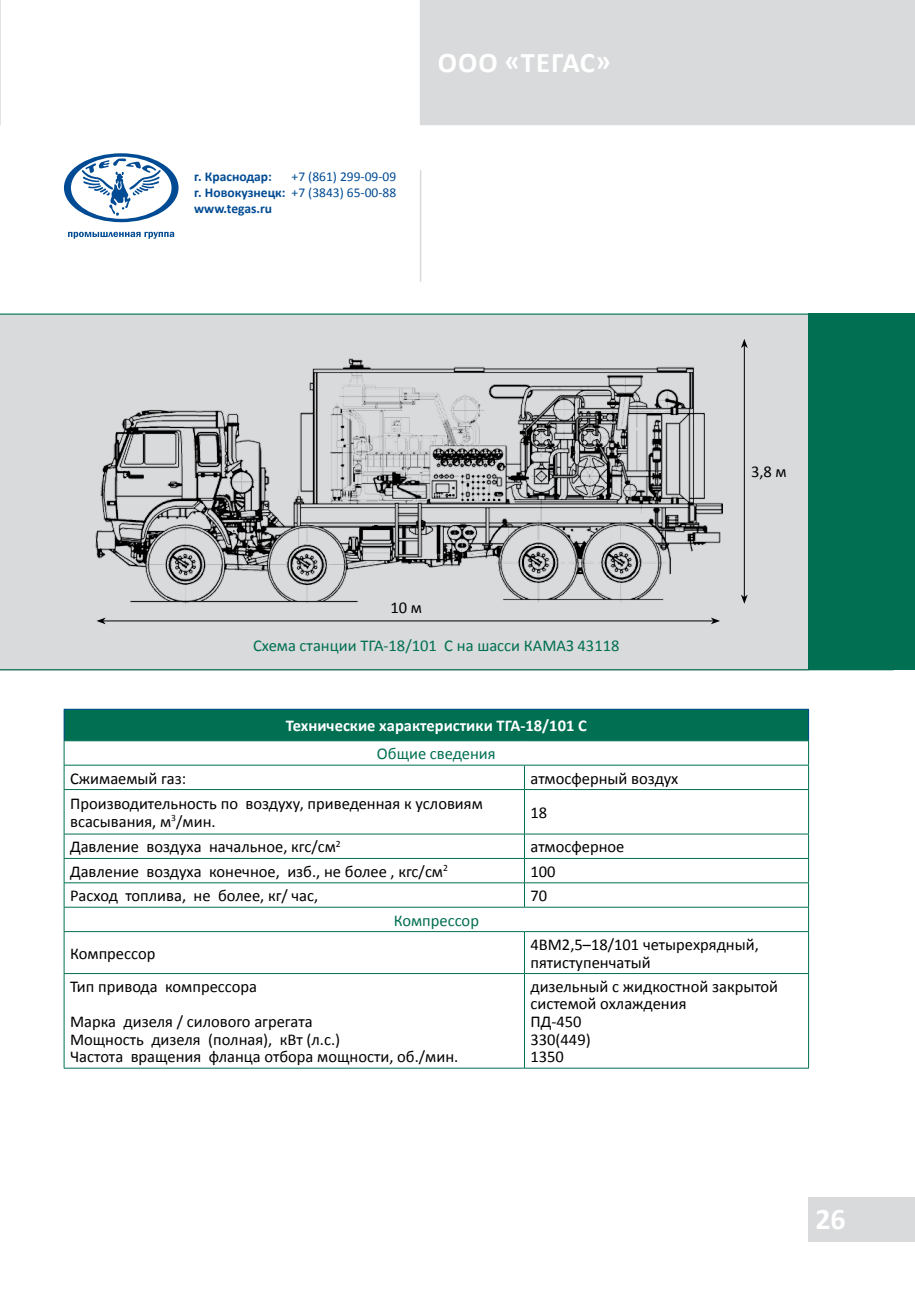
<style>
.page{position:relative;width:915px;height:1306px;background:#fff}
.page>*{position:absolute;margin:0;border:0;box-sizing:border-box;transform-origin:0 0}
.t1{font:700 30px "Calibri";color:#fff}
.t2{font:700 28.5px "Calibri";color:#fff}
.t3{font:16.5px/17.5px "Calibri";color:#000}
.t4{font:16.5px "Calibri";color:#006f52}
.t5{font:700 16.5px "Calibri";color:#fff}
.t6{font:13.5px/16.2px "Calibri";color:#004b93;text-align:justify}
.t7{font:700 13.5px "Calibri";color:#004b93}
.s1{font-weight:700}
</style>
<div class="page">
<div style="left:420px;top:1px;width:493px;height:123px;background:#d9dadb"></div>
<div style="left:419px;top:0;width:495px;height:125px;border:2px solid #d9dadb"></div>
<div style="left:0;top:314px;width:808px;height:356px;background:#d9dadb"></div>
<svg style="left:0;top:0;width:1px;height:125px"></svg>
<hr style="left:419px;top:170px;width:2px;height:112px;background:#d9dadb">
<div style="left:808px;top:1197px;width:106px;height:45px;background:#d9dadb"></div>
<svg style="left:68px;top:232px;width:106px;height:7px"></svg>
<svg style="left:64px;top:153px;width:114px;height:69px"></svg>
<div style="left:808px;top:314px;width:106px;height:356px;background:#006f52"></div>
<div style="left:64px;top:709px;width:744px;height:31px;background:#006f52"></div>
<svg style="left:65px;top:741px;width:743px;height:234px"></svg>
<hr style="left:64px;top:709px;width:460px;height:1px;background:#004b93">
<hr style="left:64px;top:709px;width:1px;height:31px;background:#004b93">
<hr style="left:524px;top:709px;width:284px;height:1px;background:#004b93">
<hr style="left:808px;top:709px;width:1px;height:31px;background:#004b93">
<hr style="left:64px;top:740px;width:460px;height:1px;background:#006f52">
<hr style="left:524px;top:740px;width:284px;height:1px;background:#006f52">
<hr style="left:64px;top:765px;width:460px;height:1px;background:#006f52">
<svg style="left:64px;top:741px;width:1px;height:48px"></svg>
<hr style="left:524px;top:765px;width:284px;height:1px;background:#006f52">
<svg style="left:524px;top:765px;width:1px;height:24px"></svg>
<svg style="left:808px;top:741px;width:1px;height:48px"></svg>
<hr style="left:64px;top:789px;width:460px;height:1px;background:#006f52">
<hr style="left:64px;top:789px;width:1px;height:44px;background:#006f52">
<hr style="left:524px;top:789px;width:284px;height:1px;background:#006f52">
<hr style="left:524px;top:789px;width:1px;height:44px;background:#006f52">
<hr style="left:808px;top:789px;width:1px;height:44px;background:#006f52">
<hr style="left:64px;top:833px;width:460px;height:1px;background:#006f52">
<hr style="left:524px;top:833px;width:284px;height:1px;background:#006f52">
<hr style="left:64px;top:858px;width:460px;height:1px;background:#006f52">
<hr style="left:524px;top:858px;width:284px;height:1px;background:#006f52">
<hr style="left:64px;top:882px;width:460px;height:1px;background:#006f52">
<hr style="left:524px;top:882px;width:284px;height:1px;background:#006f52">
<svg style="left:524px;top:834px;width:1px;height:73px"></svg>
<hr style="left:64px;top:907px;width:460px;height:1px;background:#006f52">
<svg style="left:64px;top:834px;width:1px;height:97px"></svg>
<hr style="left:524px;top:907px;width:284px;height:1px;background:#006f52">
<svg style="left:808px;top:834px;width:1px;height:97px"></svg>
<hr style="left:64px;top:931px;width:460px;height:1px;background:#006f52">
<hr style="left:64px;top:931px;width:1px;height:42px;background:#006f52">
<hr style="left:524px;top:931px;width:284px;height:1px;background:#006f52">
<hr style="left:524px;top:931px;width:1px;height:42px;background:#006f52">
<hr style="left:808px;top:931px;width:1px;height:42px;background:#006f52">
<hr style="left:64px;top:973px;width:460px;height:1px;background:#006f52">
<hr style="left:64px;top:973px;width:1px;height:94px;background:#006f52">
<hr style="left:524px;top:973px;width:284px;height:1px;background:#006f52">
<hr style="left:524px;top:973px;width:1px;height:94px;background:#006f52">
<hr style="left:808px;top:973px;width:1px;height:94px;background:#006f52">
<hr style="left:64px;top:1067px;width:460px;height:1px;background:#006f52">
<hr style="left:524px;top:1067px;width:284px;height:1px;background:#006f52">
<hr style="left:103px;top:620px;width:610px;height:1px;background:#000">
<svg style="left:96px;top:617px;width:10px;height:7px"></svg>
<svg style="left:710px;top:617px;width:9px;height:7px"></svg>
<hr style="left:743px;top:345px;width:1px;height:252px;background:#000">
<svg style="left:741px;top:594px;width:6px;height:10px"></svg>
<svg style="left:741px;top:339px;width:6px;height:9px"></svg>
<img style="left:95px;top:359px;width:627px;height:245px">
<hr style="left:0;top:313px;width:893px;height:2px;background:#006f52">
<hr style="left:0;top:669px;width:893px;height:1px;background:#006f52">
<p class="t6" style="left:194px;top:168px;width:204px;text-indent:97px">+7 (861) 299-09-09 <span class="s1">г. Новокузнецк:</span> +7 (3843) 65-00-88 <span class="s1">www.tegas.ru</span></p>
<p class="t7" style="left:194px;top:168px;width:79px">г. Краснодар:</p>
<h2 class="t2" style="left:437px;top:45px;width:114px">ООО «Тегас</h2>
<h2 class="t2" style="left:595px;top:45px;width:17px">»</h2>
<p class="t3" style="left:390px;top:599px;width:33px">10 м</p>
<p class="t4" style="left:253px;top:634px;width:368px">Схема станции ТГА-18/101 С на шасси КАМАЗ 43118</p>
<p class="t5" style="left:286px;top:715px;width:302px">Технические характеристики ТГА-18/101 С</p>
<p class="t4" style="left:377px;top:743px;width:120px">Общие сведения</p>
<p class="t3" style="left:750px;top:462px;width:37px">3,8 м</p>
<p class="t3" style="left:70px;top:769px;width:118px">Сжимаемый газ:</p>
<p class="t3" style="left:530px;top:769px;width:149px">атмосферный воздух</p>
<p class="t3" style="left:70px;top:795px;width:414px">Производительность по воздуху, приведенная к условиям всасывания, м<sup>3</sup>/мин.</p>
<p class="t3" style="left:530px;top:803px;width:18px">18</p>
<p class="t3" style="left:70px;top:838px;width:272px">Давление воздуха начальное, кгс/см<sup>2</sup></p>
<p class="t3" style="left:530px;top:838px;width:95px">атмосферное</p>
<p class="t3" style="left:70px;top:862px;width:379px">Давление воздуха конечное, изб., не более , кгс/см<sup>2</sup></p>
<p class="t3" style="left:530px;top:862px;width:27px">100</p>
<p class="t3" style="left:70px;top:887px;width:250px">Расход топлива, не более, кг/ час,</p>
<p class="t3" style="left:530px;top:887px;width:18px">70</p>
<p class="t4" style="left:393px;top:909px;width:87px">Компрессор</p>
<p class="t3" style="left:70px;top:944px;width:87px">Компрессор</p>
<p class="t3" style="left:530px;top:935px;width:230px">4ВМ2,5–18/101 четырехрядный, пятиступенчатый</p>
<p class="t3" style="left:70px;top:968px;width:244px;line-height:35.1px">Тип привода компрессора<br>Марка дизеля / силового агрегата</p>
<p class="t3" style="left:70px;top:1030px;width:389px">Мощность дизеля (полная), кВт (л.с.)<br>Частота вращения фланца отбора мощности, об./мин.</p>
<p class="t3" style="left:530px;top:977px;width:249px">дизельный с жидкостной закрытой системой охлаждения<br>ПД-450<br>330(449)<br>1350</p>
<h1 class="t1" style="left:815px;top:1199px;width:32px">26</h1>
</div>
